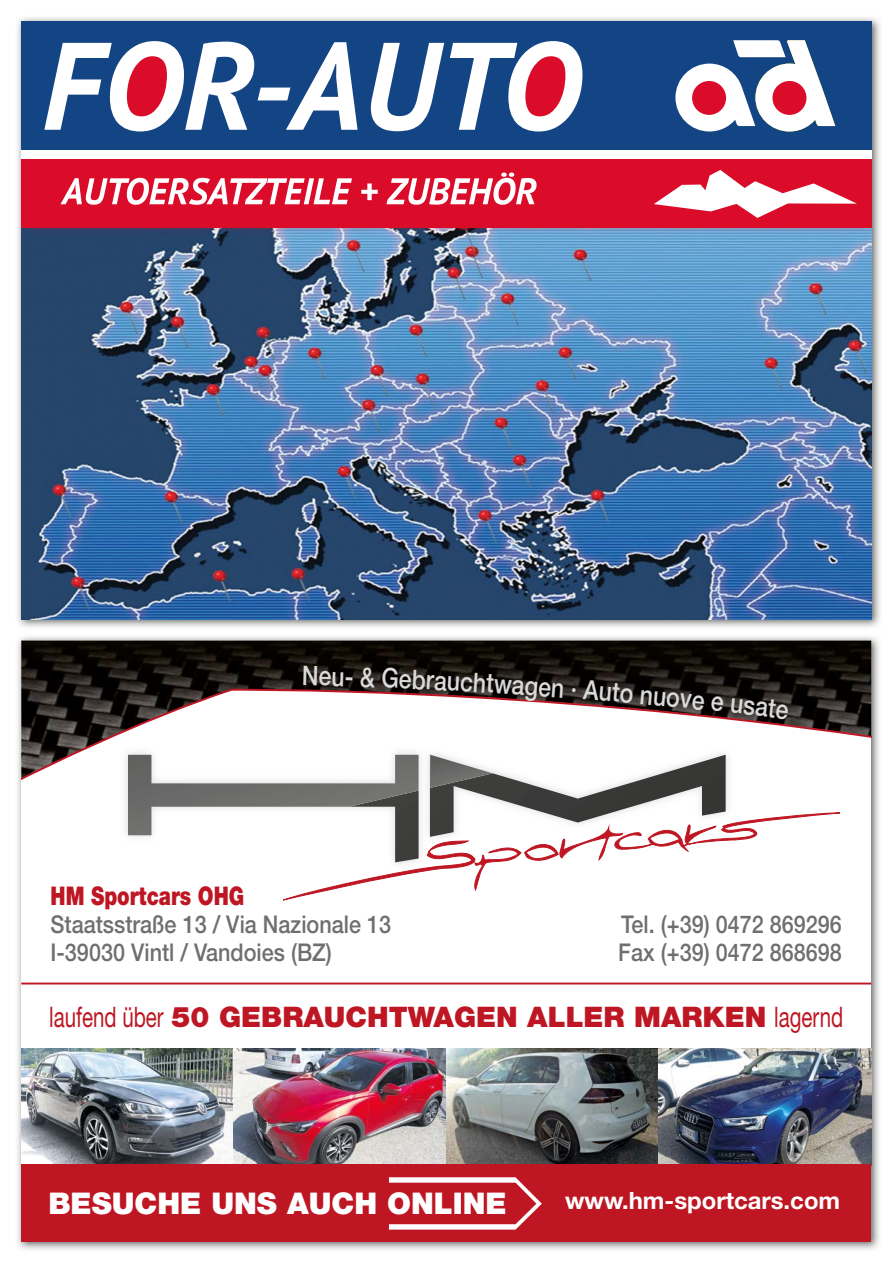
<style>
.page{position:relative;width:893px;height:1263px;background:#fff}
.page>*{position:absolute;margin:0;border:0;box-sizing:border-box;transform-origin:0 0}
.t1{font:900 29.85px "Helvetica Neue";color:#fff}
.t2{font:900 28.35px "Helvetica Neue";color:#be1622}
.t3{font:500 27px "Helvetica Neue";color:#dadada;scale:.85 1}
.t4{font:900 25.8px "Helvetica Neue";color:#be1622;scale:.77 1}
.t5{font:500 24.45px/28.3px "Helvetica Neue";color:#706f6f;scale:.88 1}
.t6{font:700 23.85px "Helvetica Neue";color:#fff}
.s1{font-weight:400}
</style>
<div class="page">
<img style="left:17px;top:17px;width:863px;height:610px">
<img style="left:21px;top:227px;width:851px;height:393px">
<div style="left:21px;top:21px;width:851px;height:206px;background:#fff"></div>
<div style="left:21px;top:159px;width:851px;height:68px;background:#db0c2a"></div>
<div style="left:21px;top:21px;width:851px;height:129px;background:#134484"></div>
<svg style="left:44px;top:41px;width:314px;height:90px"></svg>
<svg style="left:371px;top:43px;width:73px;height:88px"></svg>
<svg style="left:450px;top:41px;width:132px;height:90px"></svg>
<svg style="left:60px;top:178px;width:292px;height:27px"></svg>
<svg style="left:361px;top:183px;width:17px;height:17px"></svg>
<svg style="left:386px;top:173px;width:151px;height:32px"></svg>
<svg style="left:675px;top:40px;width:160px;height:91px"></svg>
<svg style="left:654px;top:170px;width:203px;height:48px"></svg>
<img style="left:17px;top:636px;width:863px;height:614px">
<div style="left:21px;top:640px;width:850px;height:602px;background:#fff"></div>
<img style="left:419px;top:782px;width:307px;height:30px">
<svg style="left:283px;top:812px;width:558px;height:89px"></svg>
<img style="left:128px;top:782px;width:291px;height:53px">
<img style="left:430px;top:782px;width:63px;height:6px">
<img style="left:21px;top:640px;width:850px;height:47px">
<svg style="left:21px;top:687px;width:850px;height:95px"></svg>
<img style="left:21px;top:1048px;width:850px;height:116px">
<div style="left:21px;top:1164px;width:850px;height:78px;background:#be1622"></div>
<svg style="left:389px;top:1177px;width:153px;height:52px"></svg>
<hr style="left:21px;top:982px;width:850px;height:2px;background:#be1622">
<svg style="left:303px;top:666px;width:28px;height:20px"></svg>
<svg style="left:755px;top:699px;width:34px;height:20px"></svg>
<p class="t3" style="left:332px;top:660px;width:96px;rotate:2deg">u- &amp; Ge</p>
<p class="t3" style="left:413px;top:663px;width:98px;rotate:3deg">braucht</p>
<p class="t3" style="left:495px;top:667px;width:100px;rotate:4deg">wagen ·</p>
<p class="t3" style="left:585px;top:673px;width:115px;rotate:5deg">Auto nuo</p>
<p class="t3" style="left:682px;top:682px;width:91px;rotate:6deg">ve e us</p>
<p class="t4" style="left:51px;top:880px;width:253px">HM Sportcars OHG</p>
<p class="t5" style="left:51px;top:910px;width:388px">Staatsstraße 13 / Via Nazionale 13<br>I-39030 Vintl / Vandoies (BZ)</p>
<p class="t5" style="left:618px;top:910px;width:256px">Tel. (+39) 0472 869296<br>Fax (+39) 0472 868698</p>
<p class="t2" style="left:49px;top:999px;width:795px"><span class="s1">laufend über</span> 50 GEBRAUCHTWAGEN ALLER MARKEN <span class="s1">lagernd</span></p>
<p class="t1" style="left:48px;top:1185px;width:460px">BESUCHE UNS AUCH ONLINE</p>
<p class="t6" style="left:565px;top:1186px;width:277px">www.hm-sportcars.com</p>
</div>
